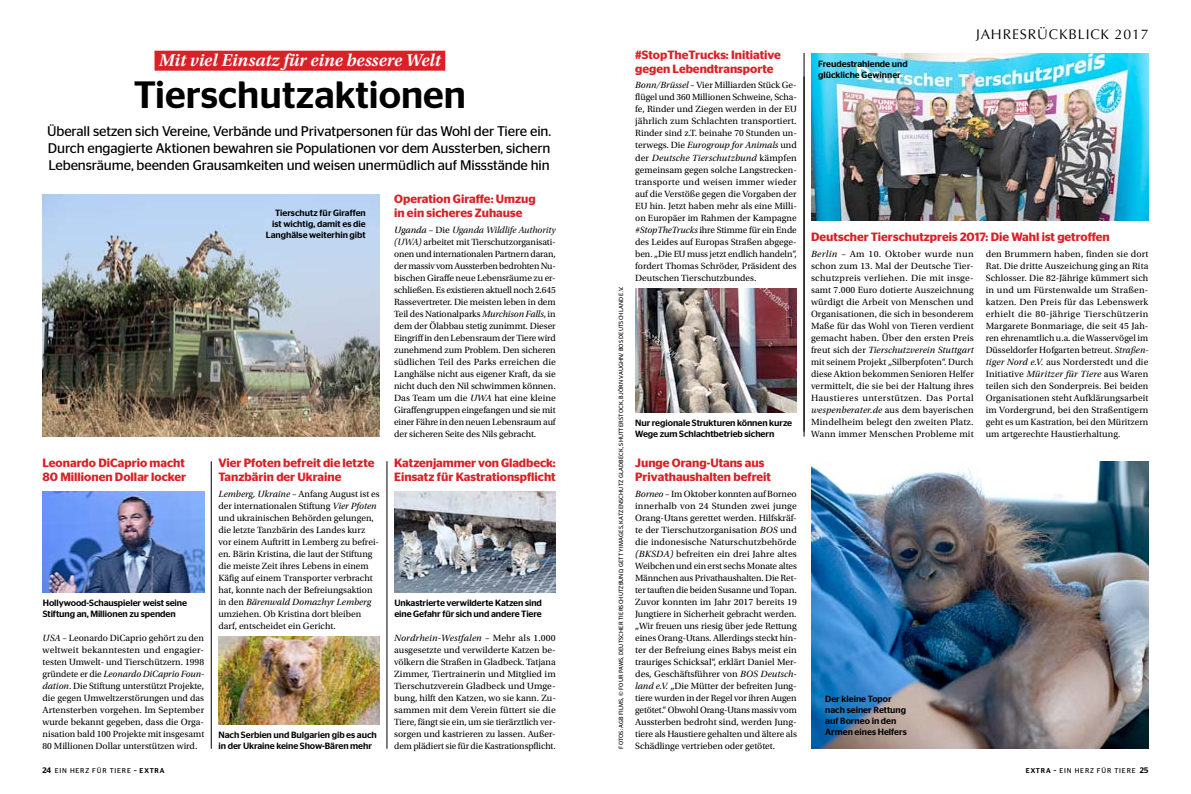
<style>
.page{position:relative;width:1191px;height:794px;background:#fff}
.page>*{position:absolute;margin:0;border:0;box-sizing:border-box;transform-origin:0 0}
.t1{font:500 38px "Stag Sans";color:#000}
.t2{font:italic 600 18px "Utopia Std";color:#fff}
.t3{font:14px/17px "Stag Sans";letter-spacing:-.01em;color:#000;text-align:justify}
.t4{font:14px "Optima LT Std";letter-spacing:.06em;color:#000}
.t5{font:600 12px/14px "Stag Sans";color:#da2128}
.t6{font:9.5px/12px "Utopia Std";color:#000;text-align:justify}
.t7{font:9.5px "Utopia Std Subh It";letter-spacing:-.005em;color:#000}
.t8{font:500 9.1px/11.1px "Stag Sans";letter-spacing:-.01em;color:#000}
.t9{font:500 9px/11px "Stag Sans";color:#000}
.t10{font:7px "Stag Sans";letter-spacing:.12em;color:#000}
.t11{font:6px "Stag Sans";letter-spacing:.02em;color:#000}
.s1{font-style:italic}
.s2{font-family:"Utopia Std";font-style:italic}
.s3{font-family:"Utopia Std"}
.s4{font-family:"Utopia Std Subh It"}
.s5{font-weight:500;font-size:8px}
.s6{font-weight:500}
</style>
<div class="page">
<img style="left:811px;top:53px;width:337px;height:167px">
<div style="left:154px;top:51px;width:291px;height:20px;background:#da2128"></div>
<img style="left:43px;top:492px;width:161px;height:101px">
<img style="left:394px;top:492px;width:162px;height:101px">
<hr style="left:211px;top:461px;width:1px;height:287px;background:#000">
<hr style="left:387px;top:461px;width:1px;height:287px;background:#000">
<hr style="left:804px;top:53px;width:1px;height:383px;background:#000">
<img style="left:43px;top:195px;width:337px;height:241px">
<img style="left:811px;top:461px;width:337px;height:287px">
<img style="left:218px;top:636px;width:162px;height:88px">
<img style="left:635px;top:288px;width:162px;height:124px">
<p class="t5" style="left:635px;top:48px;width:147px">#StopTheTrucks: Initiative gegen Lebendtransporte</p>
<h2 class="t2" style="left:159px;top:50px;width:283px">Mit viel Einsatz für eine bessere Welt</h2>
<h1 class="t1" style="left:134px;top:73px;width:334px">Tierschutzaktionen</h1>
<p class="t6" style="left:635px;top:80px;width:163px"><span class="s1">Bonn/Brüssel</span> – Vier Milliarden Stück Ge&shy;flügel und 360 Millionen Schweine, Scha&shy;fe, Rinder und Ziegen werden in der EU jährlich zum Schlachten transportiert.<br>Rinder sind z.T. beinahe 70 Stunden un&shy;terwegs. Die <span class="s1">Eurogroup for Animals</span> und der <span class="s1">Deutsche Tierschutzbund</span> kämpfen gemeinsam gegen solche Langstrecken&shy;transporte und weisen immer wieder auf die Verstöße gegen die Vorgaben der EU hin. Jetzt haben mehr als eine Milli&shy;on Europäer im Rahmen der Kampagne <span class="s1">#StopTheTrucks</span> ihre Stimme für ein Ende des Leides auf Europas Straßen abgege&shy;ben. „Die EU muss jetzt endlich handeln“, fordert Thomas Schröder, Präsident des Deutschen Tierschutzbundes.</p>
<p class="t3" style="left:47px;top:123px;width:505px">Überall setzen sich Vereine, Verbände und Privatpersonen für das Wohl der Tiere ein.<br>Durch engagierte Aktionen bewahren sie Populationen vor dem Aussterben, sichern Lebensräume, beenden Grausamkeiten und weisen unermüdlich auf Missstände hin</p>
<p class="t5" style="left:394px;top:192px;width:143px">Operation Giraffe: Umzug in ein sicheres Zuhause</p>
<p class="t7" style="left:394px;top:224px;width:163px"><span class="s2">Uganda</span> <span class="s3">– Die</span> Uganda Wildlife Authority</p>
<p class="t6" style="left:394px;top:236px;width:163px"><span class="s4">(UWA)</span> arbeitet mit Tierschutzorganisati&shy;onen und internationalen Partnern daran, der massiv vom Aussterben bedrohten Nu&shy;bischen Giraffe neue Lebensräume zu er&shy;schließen. Es existieren aktuell noch 2.645<br>Rassevertreter. Die meisten leben in dem Teil des Nationalparks <span class="s1">Murchison Falls</span>, in dem der Ölabbau stetig zunimmt. Dieser Eingriff in den Lebensraum der Tiere wird zunehmend zum Problem. Den sicheren südlichen Teil des Parks erreichen die Langhälse nicht aus eigener Kraft, da sie nicht duch den Nil schwimmen können.<br>Das Team um die <span class="s1">UWA</span> hat eine kleine Giraffengruppen eingefangen und sie mit einer Fähre in den neuen Lebensraum auf der sicheren Seite des Nils gebracht.</p>
<p class="t9" style="left:266px;top:207px;width:101px;text-align:right">Tierschutz für Giraffen ist wichtig, damit es die<br>Langhälse weiterhin gibt</p>
<p class="t11" style="left:618px;top:748px;width:463px;rotate:-90deg">Fotos: AGB FI LMS, © FOUR PAWS, Deutscher Tierschutzbund, Getty Images, Katzenschutz Gladbeck, Shutterstock, Björn Vaughn/ BOS Deutschland e.V.</p>
<p class="t8" style="left:635px;top:417px;width:158px">Nur regionale Strukturen können kurze<br>Wege zum Schlachtbetrieb sichern</p>
<p class="t5" style="left:43px;top:456px;width:145px">Leonardo DiCaprio macht<br>80 Millionen Dollar locker</p>
<p class="t5" style="left:394px;top:456px;width:163px">Katzenjammer von Gladbeck:<br>Einsatz für Kastrationspflicht</p>
<p class="t5" style="left:635px;top:456px;width:137px">Junge Orang-Utans aus<br>Privathaushalten befreit</p>
<p class="t5" style="left:218px;top:456px;width:158px">Vier Pfoten befreit die letzte<br>Tanzbärin der Ukraine</p>
<p class="t6" style="left:218px;top:488px;width:163px;text-align:left"><span class="s1">Lemberg, Ukraine</span> – Anfang August ist es der internationalen Stiftung <span class="s1">Vier Pfoten </span>und ukrainischen Behörden gelungen, die letzte Tanzbärin des Landes kurz vor einem Auftritt in Lemberg zu befrei&shy;en. Bärin Kristina, die laut der Stiftung die meiste Zeit ihres Lebens in einem Käfig auf einem Transporter verbracht hat, konnte nach der Befreiungsaktion in den <span class="s1">Bärenwald Domazhyr Lemberg </span>umziehen. Ob Kristina dort bleiben darf, entscheidet ein Gericht.</p>
<p class="t6" style="left:635px;top:488px;width:163px"><span class="s1">Borneo</span> – Im Oktober konnten auf Borneo innerhalb von 24 Stunden zwei junge Orang-Utans gerettet werden. Hilfskräf&shy;te der Tierschutzorganisation <span class="s1">BOS</span> und die indonesische Naturschutzbehörde <span class="s1">(BKSDA)</span> befreiten ein drei Jahre altes Weibchen und ein erst sechs Monate altes Männchen aus Privathaushalten. Die Ret&shy;ter tauften die beiden Susanne und Topan.<br>Zuvor konnten im Jahr 2017 bereits 19<br>Jungtiere in Sicherheit gebracht werden. „Wir freuen uns riesig über jede Rettung eines Orang-Utans. Allerdings steckt hin&shy;ter der Befreiung eines Babys meist ein trauriges Schicksal“, erklärt Daniel Mer&shy;des, Geschäftsführer von <span class="s1">BOS Deutsch&shy;land e.V.</span> „Die Mütter der befreiten Jung&shy;tiere wurden in der Regel vor ihren Augen getötet.“ Obwohl Orang-Utans massiv vom Aussterben bedroht sind, werden Jung&shy;tiere als Haustiere gehalten und ältere als Schädlinge vertrieben oder getötet.</p>
<p class="t8" style="left:43px;top:597px;width:146px">Hollywood-Schauspieler weist seine<br>Stiftung an, Millionen zu spenden</p>
<p class="t8" style="left:394px;top:597px;width:149px">Unkastrierte verwilderte Katzen sind eine Gefahr für sich und andere Tiere</p>
<p class="t6" style="left:43px;top:632px;width:163px"><span class="s1">USA</span> – Leonardo DiCaprio gehört zu den weltweit bekanntesten und engagier&shy;testen Umwelt- und Tierschützern. 1998 gründete er die <span class="s1">Leonardo DiCaprio Foun&shy;dation</span>. Die Stiftung unterstützt Projekte, die gegen Umweltzerstörungen und das Artensterben vorgehen. Im September wurde bekannt gegeben, dass die Orga&shy;nisation bald 100 Projekte mit insgesamt 80 Millionen Dollar unterstützen wird.</p>
<p class="t6" style="left:394px;top:632px;width:163px"><span class="s1">Nordrhein-Westfalen</span> – Mehr als 1.000 ausgesetzte und verwilderte Katzen be&shy;völkern die Straßen in Gladbeck. Tatjana Zimmer, Tiertrainerin und Mitglied im Tierschutzverein Gladbeck und Umge&shy;bung, hilft den Katzen, wo sie kann. Zu&shy;sammen mit dem Verein füttert sie die Tiere, fängt sie ein, um sie tierärztlich ver&shy;sorgen und kastrieren zu lassen. Außer&shy;dem plädiert sie für die Kastrationspflicht.</p>
<p class="t8" style="left:219px;top:729px;width:160px">Nach Serbien und Bulgarien gib es auch in der Ukraine keine Show-Bären mehr</p>
<p class="t9" style="left:818px;top:58px;width:91px">Freudestrahlende und glückliche Gewinner</p>
<h3 class="t4" style="left:976px;top:26px;width:174px">JAHRESRÜCKBLICK 2017</h3>
<p class="t5" style="left:811px;top:230px;width:300px">Deutscher Tierschutzpreis 2017: Die Wahl ist getroffen</p>
<p class="t6" style="left:811px;top:248px;width:164px"><span class="s1">Berlin</span> – Am 10. Oktober wurde nun schon zum 13. Mal der Deutsche Tier&shy;schutzpreis verliehen. Die mit insge&shy;samt 7.000 Euro dotierte Auszeichnung würdigt die Arbeit von Menschen und Organisationen, die sich in besonderem Maße für das Wohl von Tieren verdient gemacht haben. Über den ersten Preis freut sich der <span class="s1">Tierschutzverein Stuttgart </span>mit seinem Projekt „Silberpfoten“. Durch diese Aktion bekommen Senioren Helfer vermittelt, die sie bei der Haltung ihres Haustieres unterstützen. Das Portal <span class="s1">wespenberater.de</span> aus dem bayerischen Mindelheim belegt den zweiten Platz.<br>Wann immer Menschen Probleme mit</p>
<p class="t6" style="left:985px;top:248px;width:164px">den Brummern haben, finden sie dort Rat. Die dritte Auszeichung ging an Rita Schlosser. Die 82-Jährige kümmert sich in und um Fürstenwalde um Straßen&shy;katzen. Den Preis für das Lebenswerk erhielt die 80-jährige Tierschützerin Margarete Bonmariage, die seit 45 Jah&shy;ren ehrenamtlich u.a. die Wasservögel im Düsseldorfer Hofgarten betreut. <span class="s1">Straßen&shy;tiger Nord e.V.</span> aus Norderstedt und die Initiative <span class="s1">Müritzer für Tiere</span> aus Waren teilen sich den Sonderpreis. Bei beiden Organisationen steht Aufklärungsarbeit im Vordergrund, bei den Straßentigern geht es um Kastration, bei den Müritzern um artgerechte Haustierhaltung.</p>
<p class="t9" style="left:825px;top:693px;width:83px">Der kleine Topor nach seiner Rettung auf Borneo in den<br>Armen eines Helfers</p>
<p class="t10" style="left:43px;top:766px;width:103px"><span class="s5">24</span> ein herz für Tiere <span class="s6">– extra</span></p>
<p class="t10" style="left:1026px;top:766px;width:124px"><span class="s6">EXTRA –</span> Ein Herz für Tiere <span class="s5">25</span></p>
</div>
